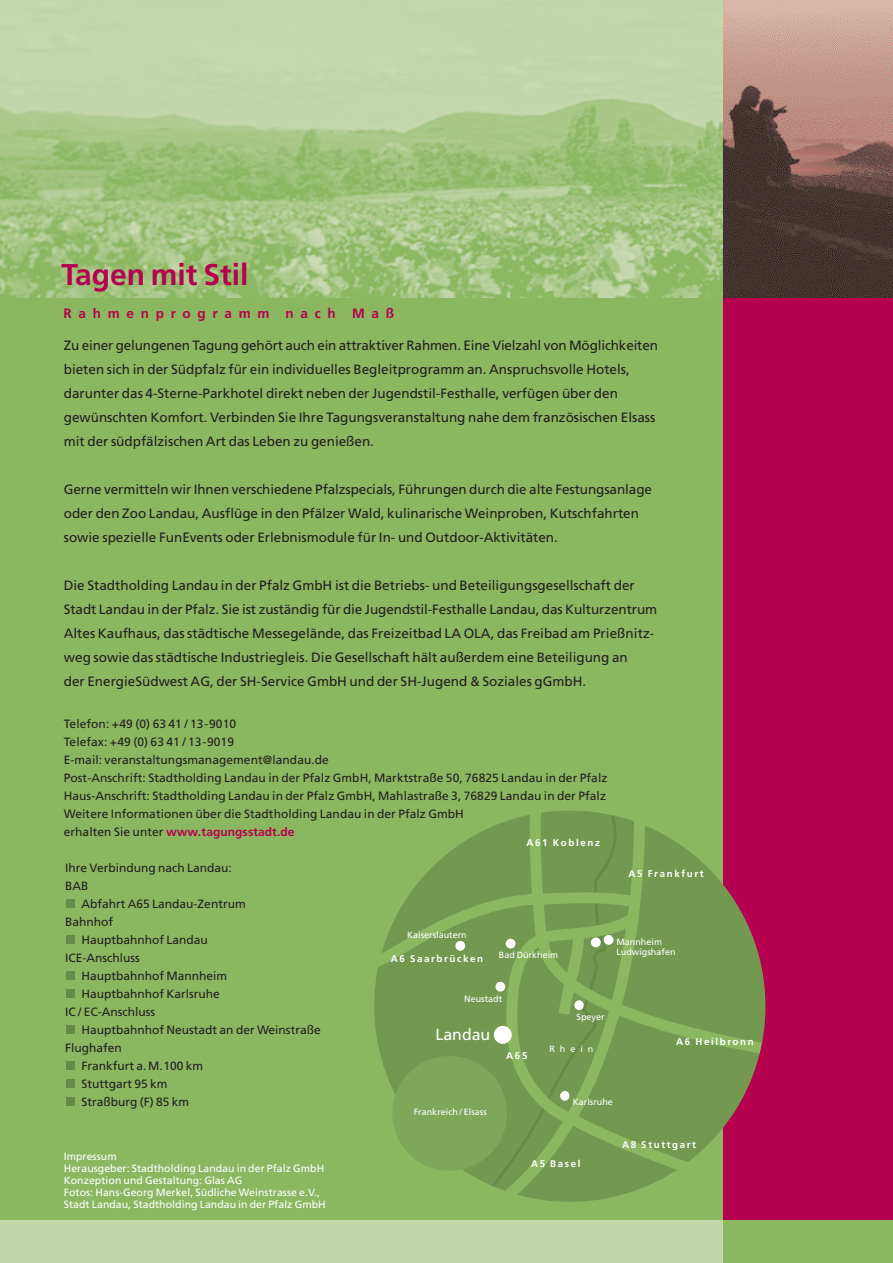
<style>
.page{position:relative;width:893px;height:1263px;background:#fff}
.page>*{position:absolute;margin:0;border:0;box-sizing:border-box;transform-origin:0 0}
.t1{font:700 30px "Frutiger";color:#b5014f}
.t2{font:15.9px "Frutiger";color:#fff}
.t3{font:13.5px/24px "Frutiger";color:#231f20}
.t4{font:700 13.5px "Frutiger";letter-spacing:.5em;color:#b5014f}
.t5{font:12px/18px "Frutiger";letter-spacing:.005em;color:#231f20}
.t6{font:10.5px/12px "Frutiger";letter-spacing:.005em;color:#fff}
.t7{font:700 9.75px "Frutiger";letter-spacing:.165em;color:#fff}
.t8{font:9px/10.6px "Frutiger";color:#fff}
.s1{font-weight:700;color:#b5014f}
</style>
<div class="page">
<div style="left:723px;top:0;width:170px;height:1263px;background:#b5014f"></div>
<img style="left:723px;top:0;width:170px;height:298px">
<div style="left:723px;top:1220px;width:170px;height:43px;background:#8bb761"></div>
<div style="left:0;top:298px;width:723px;height:965px;background:#8bb761"></div>
<svg style="left:0;top:0;width:723px;height:298px"></svg>
<div style="left:0;top:1220px;width:723px;height:43px;background:#c2d6aa"></div>
<div style="left:67px;top:899px;width:8px;height:9px;background:#668a47"></div>
<div style="left:67px;top:935px;width:8px;height:9px;background:#668a47"></div>
<div style="left:67px;top:971px;width:8px;height:9px;background:#668a47"></div>
<div style="left:67px;top:989px;width:8px;height:9px;background:#668a47"></div>
<div style="left:67px;top:1025px;width:8px;height:9px;background:#668a47"></div>
<div style="left:67px;top:1061px;width:8px;height:9px;background:#668a47"></div>
<div style="left:67px;top:1079px;width:8px;height:9px;background:#668a47"></div>
<div style="left:67px;top:1097px;width:8px;height:9px;background:#668a47"></div>
<div style="left:374px;top:810px;width:391px;height:392px;background:#739951;border-radius:50%"></div>
<svg style="left:501px;top:1061px;width:200px;height:122px"></svg>
<svg style="left:560px;top:1091px;width:9px;height:10px"></svg>
<svg style="left:374px;top:810px;width:392px;height:251px"></svg>
<div style="left:392px;top:1056px;width:115px;height:115px;background:#7ea759;border-radius:50%"></div>
<h1 class="t1" style="left:62px;top:262px;width:188px">Tagen mit Stil</h1>
<p class="t4" style="left:63px;top:307px;width:332px">Rahmenprogramm nach Maß</p>
<p class="t3" style="left:64px;top:335px;width:596px">Zu einer gelungenen Tagung gehört auch ein attraktiver Rahmen. Eine Vielzahl von Möglichkeiten bieten sich in der Südpfalz für ein individuelles Begleitprogramm an. Anspruchsvolle Hotels, darunter das 4-Sterne-Parkhotel direkt neben der Jugendstil-Festhalle, verfügen über den gewünschten Komfort. Verbinden Sie Ihre Tagungsveranstaltung nahe dem französischen Elsass mit der südpfälzischen Art das Leben zu genießen.</p>
<p class="t3" style="left:64px;top:479px;width:590px">Gerne vermitteln wir Ihnen verschiedene Pfalzspecials, Führungen durch die alte Festungsanlage oder den Zoo Landau, Ausflüge in den Pfälzer Wald, kulinarische Weinproben, Kutschfahrten sowie spezielle FunEvents oder Erlebnismodule für In- und Outdoor-Aktivitäten.</p>
<p class="t3" style="left:64px;top:575px;width:595px">Die Stadtholding Landau in der Pfalz GmbH ist die Betriebs- und Beteiligungsgesellschaft der Stadt Landau in der Pfalz. Sie ist zuständig für die Jugendstil-Festhalle Landau, das Kulturzentrum Altes Kaufhaus, das städtische Messegelände, das Freizeitbad LA OLA, das Freibad am Prießnitz&shy;weg sowie das städtische Industriegleis. Die Gesellschaft hält außerdem eine Beteiligung an<br>der EnergieSüdwest AG, der SH-Service GmbH und der SH-Jugend &amp; Soziales gGmbH.</p>
<p class="t5" style="left:64px;top:716px;width:545px">Telefon: +49 (0) 63 41 / 13-9010<br>Telefax: +49 (0) 63 41 / 13-9019<br>E-mail: veranstaltungsmanagement@landau.de<br>Post-Anschrift: Stadtholding Landau in der Pfalz GmbH, Marktstraße 50, 76825 Landau in der Pfalz Haus-Anschrift: Stadtholding Landau in der Pfalz GmbH, Mahlastraße 3, 76829 Landau in der Pfalz Weitere Informationen über die Stadtholding Landau in der Pfalz GmbH<br>erhalten Sie unter <span class="s1">www.tagungsstadt.de</span></p>
<p class="t7" style="left:526px;top:838px;width:75px">A61 Koblenz</p>
<p class="t5" style="left:65px;top:860px;width:168px">Ihre Verbindung nach Landau:<br>BAB</p>
<p class="t5" style="left:82px;top:896px;width:166px">Abfahrt A65 Landau-Zentrum</p>
<p class="t5" style="left:65px;top:914px;width:49px">Bahnhof</p>
<p class="t5" style="left:82px;top:932px;width:128px">Hauptbahnhof Landau</p>
<p class="t5" style="left:65px;top:950px;width:76px">ICE-Anschluss</p>
<p class="t5" style="left:82px;top:968px;width:147px">Hauptbahnhof Mannheim</p>
<p class="t5" style="left:82px;top:986px;width:140px">Hauptbahnhof Karlsruhe</p>
<p class="t5" style="left:65px;top:1004px;width:92px">IC / EC-Anschluss</p>
<p class="t5" style="left:82px;top:1022px;width:241px">Hauptbahnhof Neustadt an der Weinstraße</p>
<p class="t5" style="left:65px;top:1040px;width:58px">Flughafen</p>
<p class="t5" style="left:82px;top:1058px;width:123px">Frankfurt a. M.100 km</p>
<p class="t5" style="left:82px;top:1076px;width:88px">Stuttgart 95 km</p>
<p class="t5" style="left:82px;top:1094px;width:109px">Straßburg (F) 85 km</p>
<p class="t6" style="left:64px;top:1151px;width:263px">Impressum<br>Herausgeber: Stadtholding Landau in der Pfalz GmbH Konzeption und Gestaltung: Glas AG<br>Fotos: Hans-Georg Merkel, Südliche Weinstrasse e.V., Stadt Landau, Stadtholding Landau in der Pfalz GmbH</p>
<p class="t7" style="left:628px;top:870px;width:77px">A5 Frankfurt</p>
<p class="t8" style="left:407px;top:930px;width:61px">Kaiserslautern</p>
<p class="t8" style="left:499px;top:950px;width:61px">Bad Dürkheim</p>
<p class="t8" style="left:464px;top:994px;width:40px">Neustadt</p>
<p class="t7" style="left:391px;top:955px;width:94px">A6 Saarbrücken</p>
<p class="t2" style="left:435px;top:1028px;width:56px">Landau</p>
<p class="t8" style="left:577px;top:1012px;width:30px">Speyer</p>
<p class="t7" style="left:506px;top:1051px;width:23px">A65</p>
<p class="t8" style="left:549px;top:1044px;width:46px">Rhein</p>
<p class="t8" style="left:616px;top:937px;width:61px">Mannheim<br>Ludwigshafen</p>
<p class="t7" style="left:676px;top:1038px;width:79px">A6 Heilbronn</p>
<p class="t8" style="left:414px;top:1107px;width:75px">Frankreich / Elsass</p>
<p class="t8" style="left:573px;top:1097px;width:42px">Karlsruhe</p>
<p class="t7" style="left:531px;top:1159px;width:51px">A5 Basel</p>
<p class="t7" style="left:622px;top:1141px;width:75px">A8 Stuttgart</p>
</div>
